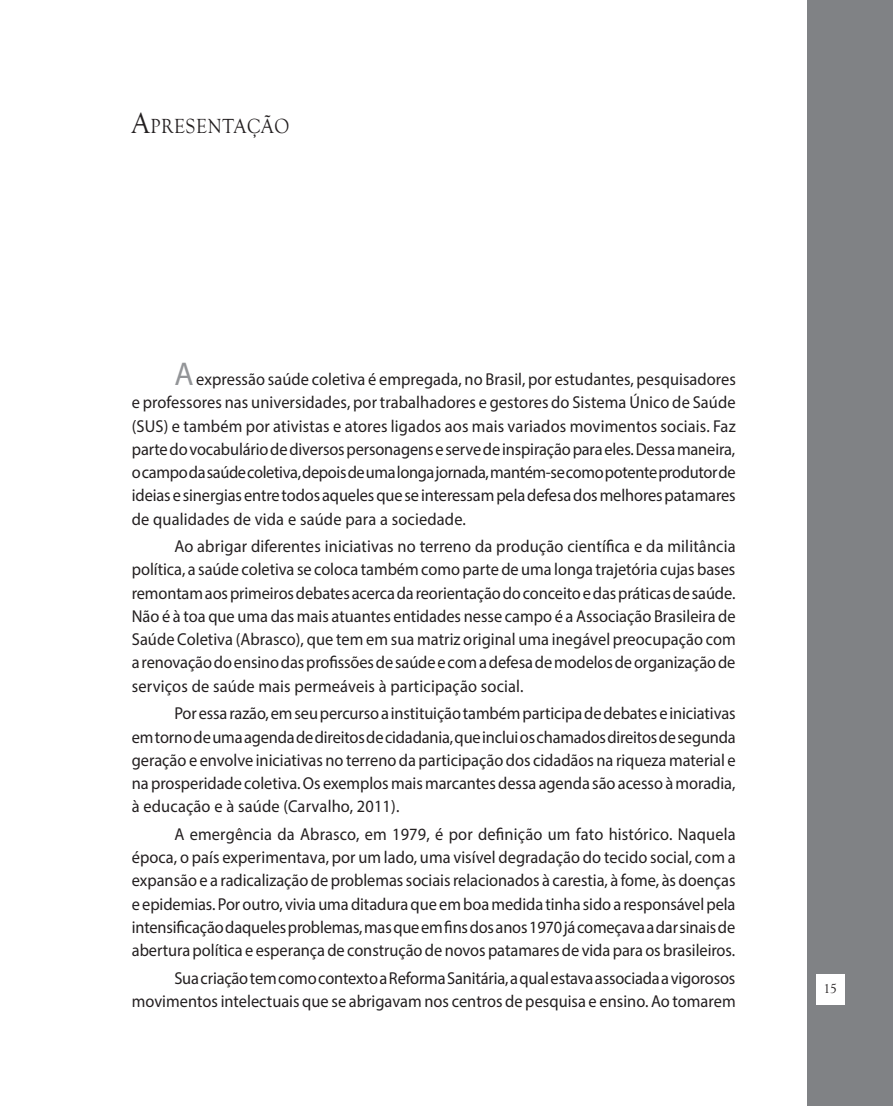
<style>
.page{position:relative;width:893px;height:1106px;background:#fff}
.page>*{position:absolute;margin:0;border:0;box-sizing:border-box;transform-origin:0 0}
.t1{font:21px "Goudy Old Style T";letter-spacing:.035em;color:#231f20;scale:.9 1}
.t2{font:17.25px/23.2px "Myriad Pro";letter-spacing:-.005em;color:#231f20;text-align:justify;scale:.95 1}
.t3{font:13.5px "Goudy Old Style T";color:#231f20}
.s1{font-size:30px}
.s2{font-size:33px;color:#939598}
</style>
<div class="page">
<div style="left:807px;top:0;width:86px;height:1106px;background:#808285"></div>
<div style="left:816px;top:973px;width:28px;height:31px;background:#fff"></div>
<p class="t1" style="left:132px;top:115px;width:177px"><span class="s1">A</span>PRESENTAÇÃO</p>
<p class="t2" style="left:132px;top:367px;width:637px;text-indent:43px"><span class="s2">A</span> expressão saúde coletiva é empregada, no Brasil, por estudantes, pesquisadores e professores nas universidades, por trabalhadores e gestores do Sistema Único de Saúde (SUS) e também por ativistas e atores ligados aos mais variados movimentos sociais. Faz parte do vocabulário de diversos personagens e serve de inspiração para eles. Dessa maneira, o campo da saúde coletiva, depois de uma longa jornada, mantém-se como potente produtor de ideias e sinergias entre todos aqueles que se interessam pela defesa dos melhores patamares de qualidades de vida e saúde para a sociedade.</p>
<p class="t2" style="left:132px;top:534px;width:637px;text-indent:43px">Ao abrigar diferentes iniciativas no terreno da produção científica e da militância política, a saúde coletiva se coloca também como parte de uma longa trajetória cujas bases remontam aos primeiros debates acerca da reorientação do conceito e das práticas de saúde.<br>Não é à toa que uma das mais atuantes entidades nesse campo é a Associação Brasileira de Saúde Coletiva (Abrasco), que tem em sua matriz original uma inegável preocupação com a renovação do ensino das profissões de saúde e com a defesa de modelos de organização de serviços de saúde mais permeáveis à participação social.</p>
<p class="t2" style="left:132px;top:701px;width:637px;text-indent:43px">Por essa razão, em seu percurso a instituição também participa de debates e iniciativas em torno de uma agenda de direitos de cidadania, que inclui os chamados direitos de segunda geração e envolve iniciativas no terreno da participação dos cidadãos na riqueza material e na prosperidade coletiva. Os exemplos mais marcantes dessa agenda são acesso à moradia, à educação e à saúde (Carvalho, 2011).</p>
<p class="t2" style="left:132px;top:822px;width:637px;text-indent:43px">A emergência da Abrasco, em 1979, é por definição um fato histórico. Naquela época, o país experimentava, por um lado, uma visível degradação do tecido social, com a expansão e a radicalização de problemas sociais relacionados à carestia, à fome, às doenças e epidemias. Por outro, vivia uma ditadura que em boa medida tinha sido a responsável pela intensificação daqueles problemas, mas que em fins dos anos 1970 já começava a dar sinais de abertura política e esperança de construção de novos patamares de vida para os brasileiros.</p>
<p class="t2" style="left:132px;top:966px;width:637px;text-align:right">Sua criação tem como contexto a Reforma Sanitária, a qual estava associada a vigorosos movimentos intelectuais que se abrigavam nos centros de pesquisa e ensino. Ao tomarem</p>
<p class="t3" style="left:824px;top:981px;width:15px">15</p>
</div>
